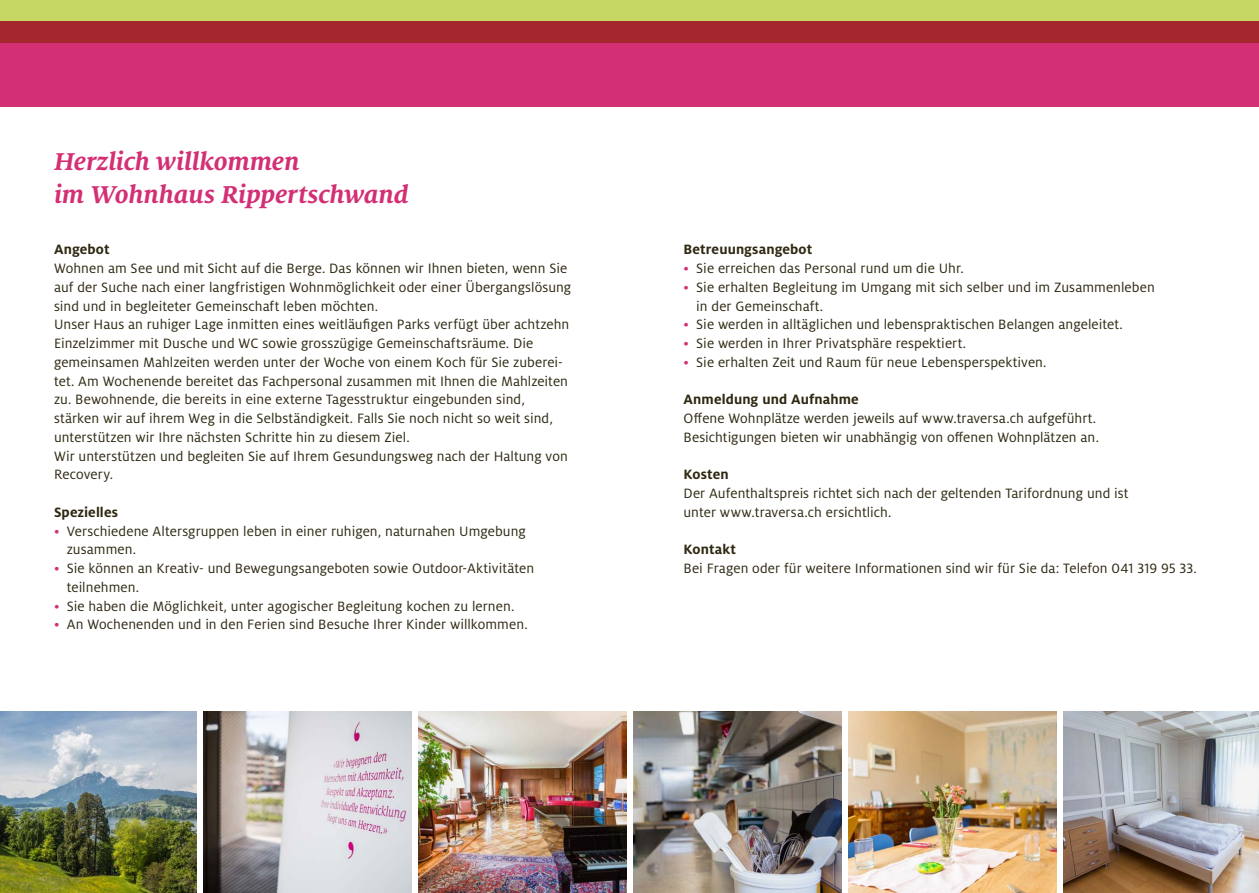
<style>
.page{position:relative;width:1259px;height:893px;background:#fff}
.page>*{position:absolute;margin:0;border:0;box-sizing:border-box;transform-origin:0 0}
.t1{font:italic 700 27px/33px "Milo Serif OT";letter-spacing:-.005em;color:#d32f75}
.t2{font:15px/18.8px "Milo OT";letter-spacing:.005em;color:#2f2912}
.t3{font:700 15px "Milo OT";letter-spacing:.01em;color:#2f2912}
.s1{color:#d32f75}
</style>
<div class="page">
<div style="left:0;top:0;width:1259px;height:43px;background:#c6d763"></div>
<svg style="left:0;top:21px;width:1259px;height:85px;background:#c62c62"></svg>
<img style="left:0;top:712px;width:197px;height:181px">
<img style="left:204px;top:712px;width:208px;height:181px">
<img style="left:634px;top:712px;width:208px;height:181px">
<img style="left:1063px;top:712px;width:196px;height:181px">
<img style="left:419px;top:712px;width:208px;height:181px">
<img style="left:848px;top:712px;width:208px;height:181px">
<h1 class="t1" style="left:54px;top:146px;width:356px">Herzlich willkommen<br>im Wohnhaus Rippertschwand</h1>
<p class="t3" style="left:54px;top:241px;width:57px">Angebot</p>
<p class="t2" style="left:54px;top:259px;width:519px">Wohnen am See und mit Sicht auf die Berge. Das können wir Ihnen bieten, wenn Sie auf der Suche nach einer langfristigen Wohnmöglichkeit oder einer Übergangslösung sind und in begleiteter Gemeinschaft leben möchten.<br>Unser Haus an ruhiger Lage inmitten eines weitläufigen Parks verfügt über achtzehn Einzelzimmer mit Dusche und WC sowie grosszügige Gemeinschaftsräume. Die gemeinsamen Mahlzeiten werden unter der Woche von einem Koch für Sie zuberei&shy;tet. Am Wochenende bereitet das Fachpersonal zusammen mit Ihnen die Mahlzeiten zu. Bewohnende, die bereits in eine externe Tagesstruktur eingebunden sind, stärken wir auf ihrem Weg in die Selbständigkeit. Falls Sie noch nicht so weit sind, unterstützen wir Ihre nächsten Schritte hin zu diesem Ziel.<br>Wir unterstützen und begleiten Sie auf Ihrem Gesundungsweg nach der Haltung von Recovery.</p>
<p class="t3" style="left:54px;top:504px;width:66px">Spezielles</p>
<p class="t2" style="left:67px;top:522px;width:460px;text-indent:-13px"><span class="s1">•</span> Verschiedene Altersgruppen leben in einer ruhigen, naturnahen Umgebung zusammen.</p>
<p class="t2" style="left:67px;top:559px;width:469px;text-indent:-13px"><span class="s1">•</span> Sie können an Kreativ- und Bewegungsangeboten sowie Outdoor-Aktivitäten teilnehmen.</p>
<p class="t2" style="left:54px;top:597px;width:462px"><span class="s1">•</span> Sie haben die Möglichkeit, unter agogischer Begleitung kochen zu lernen.</p>
<p class="t2" style="left:54px;top:615px;width:475px"><span class="s1">•</span> An Wochenenden und in den Ferien sind Besuche Ihrer Kinder willkommen.</p>
<p class="t3" style="left:683px;top:241px;width:130px">Betreuungsangebot</p>
<p class="t2" style="left:683px;top:259px;width:282px"><span class="s1">•</span> Sie erreichen das Personal rund um die Uhr.</p>
<p class="t2" style="left:696px;top:278px;width:460px;text-indent:-13px"><span class="s1">•</span> Sie erhalten Begleitung im Umgang mit sich selber und im Zusammenleben in der Gemeinschaft.</p>
<p class="t2" style="left:683px;top:315px;width:441px"><span class="s1">•</span> Sie werden in alltäglichen und lebenspraktischen Belangen angeleitet.</p>
<p class="t2" style="left:683px;top:334px;width:284px"><span class="s1">•</span> Sie werden in Ihrer Privatsphäre respektiert.</p>
<p class="t2" style="left:683px;top:353px;width:364px"><span class="s1">•</span> Sie erhalten Zeit und Raum für neue Lebensperspektiven.</p>
<p class="t3" style="left:683px;top:391px;width:177px">Anmeldung und Aufnahme</p>
<p class="t2" style="left:683px;top:409px;width:417px">Offene Wohnplätze werden jeweils auf www.traversa.ch aufgeführt.<br>Besichtigungen bieten wir unabhängig von offenen Wohnplätzen an.</p>
<p class="t3" style="left:683px;top:466px;width:47px">Kosten</p>
<p class="t2" style="left:683px;top:484px;width:446px">Der Aufenthaltspreis richtet sich nach der geltenden Tarifordnung und ist unter www.traversa.ch ersichtlich.</p>
<p class="t3" style="left:683px;top:541px;width:54px">Kontakt</p>
<p class="t2" style="left:683px;top:559px;width:514px">Bei Fragen oder für weitere Informationen sind wir für Sie da: Telefon 041 319 95 33.</p>
</div>
